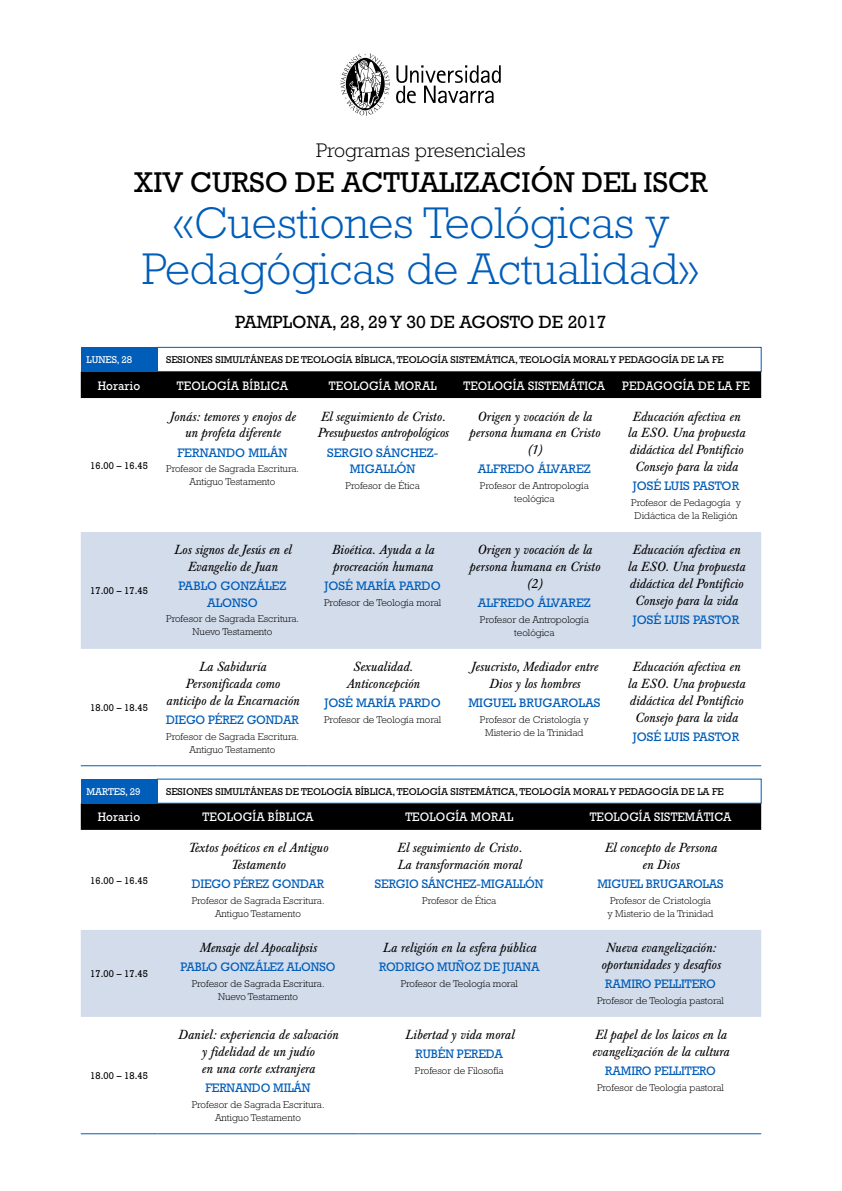
<style>
.page{position:relative;width:842px;height:1191px;background:#fff}
.page>*{position:absolute;margin:0;border:0;box-sizing:border-box;transform-origin:0 0}
.t1{font:300 45px/46px "Rockwell";color:#005db9;text-align:center}
.t2{font:29px "Rockwell";color:#000}
.t3{font:300 20px "Rockwell";color:#000}
.t4{font:18px "Rockwell";color:#000}
.t5{font:italic 13px/16.9px "Baskerville BE";color:#000;text-align:center}
.t6{font:12.5px/16.2px "Rockwell";letter-spacing:-.01em;color:#005db9;text-align:center}
.t7{font:12.5px "Rockwell";letter-spacing:.015em;color:#fff;scale:.95 1}
.t8{font:12.5px "Rockwell";letter-spacing:.015em;color:#fff;scale:.94 1}
.t9{font:300 10px/13px "Rockwell";color:#000;text-align:center}
.t10{font:10px "Rockwell";color:#000}
.t11{font:10px "Rockwell";color:#000;scale:.95 1}
.t12{font:10px "Rockwell";color:#fff}
</style>
<div class="page">
<svg style="left:396px;top:65px;width:105px;height:38px"></svg>
<svg style="left:340px;top:53px;width:50px;height:63px"></svg>
<div style="left:81px;top:371px;width:680px;height:27px;background:#000"></div>
<svg style="left:81px;top:398px;width:680px;height:1px"></svg>
<div style="left:81px;top:532px;width:680px;height:117px;background:#d3dceb"></div>
<hr style="left:81px;top:765px;width:76px;height:1px;background:#005db9">
<hr style="left:157px;top:765px;width:151px;height:1px;background:#005db9">
<hr style="left:308px;top:765px;width:150px;height:1px;background:#005db9">
<hr style="left:458px;top:765px;width:153px;height:1px;background:#005db9">
<hr style="left:611px;top:765px;width:150px;height:1px;background:#005db9">
<svg style="left:81px;top:803px;width:680px;height:27px;background:#010406"></svg>
<div style="left:81px;top:930px;width:680px;height:87px;background:#d3dceb"></div>
<hr style="left:81px;top:1133px;width:76px;height:1px;background:#005db9">
<hr style="left:157px;top:1133px;width:202px;height:1px;background:#005db9">
<hr style="left:359px;top:1133px;width:201px;height:1px;background:#005db9">
<hr style="left:560px;top:1133px;width:201px;height:1px;background:#005db9">
<div style="left:81px;top:347px;width:76px;height:24px;background:#005db9"></div>
<div style="left:81px;top:779px;width:76px;height:24px;background:#005db9"></div>
<div style="left:157px;top:347px;width:604px;height:25px;border:1px solid #005db9"></div>
<h3 class="t3" style="left:316px;top:139px;width:211px">Programas presenciales</h3>
<h2 class="t2" style="left:134px;top:165px;width:467px">XIV CURSO DE ACTUALIZACIÓN DEL</h2>
<h2 class="t2" style="left:644px;top:165px;width:66px">ISCR</h2>
<h1 class="t1" style="left:142px;top:200px;width:559px">«Cuestiones Teológicas y<br>Pedagógicas de Actualidad»</h1>
<h3 class="t4" style="left:235px;top:311px;width:373px">PAMPLONA, 28, 29 Y 30 DE AGOSTO DE 2017</h3>
<p class="t12" style="left:86px;top:354px;width:47px">LUNES, 28</p>
<p class="t10" style="left:166px;top:354px;width:559px">SESIONES SIMULTÁNEAS DE TEOLOGÍA BÍBLICA, TEOLOGÍA SISTEMÁTICA, TEOLOGÍA MORAL Y PEDAGOGÍA DE LA FE</p>
<p class="t7" style="left:98px;top:378px;width:46px">HORARIO</p>
<p class="t7" style="left:177px;top:378px;width:118px">TEOLOGÍA BÍBLICA</p>
<p class="t7" style="left:329px;top:378px;width:115px">TEOLOGÍA MORAL</p>
<p class="t8" style="left:464px;top:378px;width:77px">TEOLOGÍA SISTEM</p>
<p class="t8" style="left:569px;top:378px;width:18px">ÁTICA</p>
<p class="t7" style="left:622px;top:378px;width:136px">PEDAGOGÍA DE LA FE</p>
<p class="t11" style="left:90px;top:460px;width:62px">16.00 – 16.45</p>
<p class="t11" style="left:90px;top:585px;width:62px">17.00 – 17.45</p>
<p class="t11" style="left:90px;top:702px;width:62px">18.00 – 18.45</p>
<p class="t12" style="left:86px;top:786px;width:16px">MARTES</p>
<p class="t12" style="left:125px;top:786px;width:17px">, 29</p>
<p class="t5" style="left:169px;top:408px;width:127px">Jonás: temores y enojos de un profeta diferente</p>
<p class="t6" style="left:177px;top:444px;width:112px">FERNANDO MILÁN</p>
<p class="t9" style="left:166px;top:462px;width:134px">Profesor de Sagrada Escritura.<br>Antiguo Testamento</p>
<p class="t5" style="left:317px;top:408px;width:133px;text-align:left">El seguimiento de Cristo.<br>Presupuestos antropológicos</p>
<p class="t6" style="left:327px;top:444px;width:113px">SERGIO SÁNCHEZ-<br>MIGALLÓN</p>
<p class="t9" style="left:346px;top:479px;width:76px">Profesor de Ética</p>
<p class="t5" style="left:174px;top:542px;width:119px">Los signos de Jesús en el<br>Evangelio de Juan</p>
<p class="t6" style="left:178px;top:578px;width:110px">PABLO GONZÁLEZ<br>ALONSO</p>
<p class="t9" style="left:166px;top:612px;width:134px">Profesor de Sagrada Escritura.<br>Nuevo Testamento</p>
<p class="t5" style="left:166px;top:659px;width:135px">La Sabiduría<br>Personificada como anticipo de la Encarnación</p>
<p class="t6" style="left:166px;top:711px;width:134px">DIEGO PÉREZ GONDAR</p>
<p class="t9" style="left:166px;top:730px;width:134px">Profesor de Sagrada Escritura.<br>Antiguo Testamento</p>
<p class="t5" style="left:331px;top:542px;width:104px;text-align:left">Bioética. Ayuda a la procreación humana</p>
<p class="t6" style="left:325px;top:578px;width:118px">JOSÉ MARÍA PARDO</p>
<p class="t9" style="left:324px;top:596px;width:119px">Profesor de Teología moral</p>
<p class="t5" style="left:346px;top:659px;width:75px">Sexualidad.<br>Anticoncepción</p>
<p class="t6" style="left:325px;top:695px;width:118px">JOSÉ MARÍA PARDO</p>
<p class="t9" style="left:324px;top:713px;width:119px">Profesor de Teología moral</p>
<p class="t5" style="left:469px;top:408px;width:132px">Origen y vocación de la persona humana en Cristo (1)</p>
<p class="t6" style="left:478px;top:461px;width:114px">ALFREDO ÁLVAREZ</p>
<p class="t9" style="left:480px;top:479px;width:110px">Profesor de Antropología teológica</p>
<p class="t5" style="left:469px;top:542px;width:132px">Origen y vocación de la persona humana en Cristo (2)</p>
<p class="t6" style="left:478px;top:595px;width:114px">ALFREDO ÁLVAREZ</p>
<p class="t9" style="left:480px;top:613px;width:110px">Profesor de Antropología teológica</p>
<p class="t5" style="left:471px;top:659px;width:129px">Jesucristo, Mediador entre<br>Dios y los hombres</p>
<p class="t6" style="left:468px;top:695px;width:134px">MIGUEL BRUGAROLAS</p>
<p class="t9" style="left:480px;top:713px;width:110px">Profesor de Cristología y<br>Misterio de la Trinidad</p>
<p class="t5" style="left:627px;top:408px;width:119px">Educación afectiva en la ESO. Una propuesta didáctica del Pontificio<br>Consejo para la vida</p>
<p class="t6" style="left:633px;top:478px;width:108px">JOSÉ LUIS PASTOR</p>
<p class="t9" style="left:631px;top:496px;width:111px">Profesor de Pedagogía y<br>Didáctica de la Religión</p>
<p class="t5" style="left:627px;top:542px;width:119px">Educación afectiva en la ESO. Una propuesta didáctica del Pontificio<br>Consejo para la vida</p>
<p class="t6" style="left:633px;top:612px;width:108px">JOSÉ LUIS PASTOR</p>
<p class="t5" style="left:627px;top:659px;width:119px">Educación afectiva en la ESO. Una propuesta didáctica del Pontificio<br>Consejo para la vida</p>
<p class="t6" style="left:633px;top:728px;width:108px">JOSÉ LUIS PASTOR</p>
<p class="t10" style="left:166px;top:786px;width:559px">SESIONES SIMULTÁNEAS DE TEOLOGÍA BÍBLICA, TEOLOGÍA SISTEMÁTICA, TEOLOGÍA MORAL Y PEDAGOGÍA DE LA FE</p>
<p class="t7" style="left:98px;top:810px;width:46px">HORARIO</p>
<p class="t7" style="left:202px;top:810px;width:118px">TEOLOGÍA BÍBLICA</p>
<p class="t7" style="left:405px;top:810px;width:115px">TEOLOGÍA MORAL</p>
<p class="t8" style="left:590px;top:810px;width:77px">TEOLOGÍA SISTEM</p>
<p class="t8" style="left:695px;top:810px;width:18px">ÁTICA</p>
<p class="t11" style="left:90px;top:874px;width:62px">16.00 – 16.45</p>
<p class="t11" style="left:90px;top:968px;width:62px">17.00 – 17.45</p>
<p class="t11" style="left:90px;top:1070px;width:62px">18.00 – 18.45</p>
<p class="t5" style="left:188px;top:840px;width:141px">Textos poéticos en el Antiguo<br>Testamento</p>
<p class="t6" style="left:192px;top:876px;width:134px">DIEGO PÉREZ GONDAR</p>
<p class="t9" style="left:192px;top:894px;width:134px">Profesor de Sagrada Escritura.<br>Antiguo Testamento</p>
<p class="t5" style="left:199px;top:940px;width:119px">Mensaje del Apocalipsis</p>
<p class="t6" style="left:181px;top:959px;width:156px">PABLO GONZÁLEZ ALONSO</p>
<p class="t9" style="left:192px;top:977px;width:134px">Profesor de Sagrada Escritura.<br>Nuevo Testamento</p>
<p class="t5" style="left:178px;top:1027px;width:162px">Daniel: experiencia de salvación y fidelidad de un judío<br>en una corte extranjera</p>
<p class="t6" style="left:205px;top:1079px;width:107px">FERNANDO MILÁN</p>
<p class="t9" style="left:192px;top:1098px;width:134px">Profesor de Sagrada Escritura.<br>Antiguo Testamento</p>
<p class="t5" style="left:397px;top:840px;width:126px;text-align:left">El seguimiento de Cristo.<br>La transformación moral</p>
<p class="t6" style="left:375px;top:876px;width:170px">SERGIO SÁNCHEZ-MIGALLÓN</p>
<p class="t9" style="left:422px;top:894px;width:76px">Profesor de Ética</p>
<p class="t5" style="left:383px;top:940px;width:155px">La religión en la esfera pública</p>
<p class="t6" style="left:379px;top:959px;width:162px">RODRIGO MUÑOZ DE JUANA</p>
<p class="t9" style="left:401px;top:977px;width:119px">Profesor de Teología moral</p>
<p class="t5" style="left:405px;top:1027px;width:111px">Libertad y vida moral</p>
<p class="t6" style="left:416px;top:1046px;width:89px">RUBÉN PEREDA</p>
<p class="t9" style="left:415px;top:1064px;width:90px">Profesor de Filosofía</p>
<p class="t5" style="left:604px;top:840px;width:114px">El concepto de Persona en Dios</p>
<p class="t6" style="left:597px;top:876px;width:128px">MIGUEL BRUGAROLAS</p>
<p class="t9" style="left:607px;top:894px;width:108px;text-align:left">Profesor de Cristología y Misterio de la Trinidad</p>
<p class="t5" style="left:601px;top:940px;width:121px">Nueva evangelización: oportunidades y desafíos</p>
<p class="t6" style="left:605px;top:975px;width:112px">RAMIRO PELLITERO</p>
<p class="t9" style="left:597px;top:994px;width:128px">Profesor de Teología pastoral</p>
<p class="t5" style="left:592px;top:1027px;width:139px;text-align:left">El papel de los laicos en la evangelización de la cultura</p>
<p class="t6" style="left:605px;top:1062px;width:112px">RAMIRO PELLITERO</p>
<p class="t9" style="left:597px;top:1081px;width:128px">Profesor de Teología pastoral</p>
</div>
